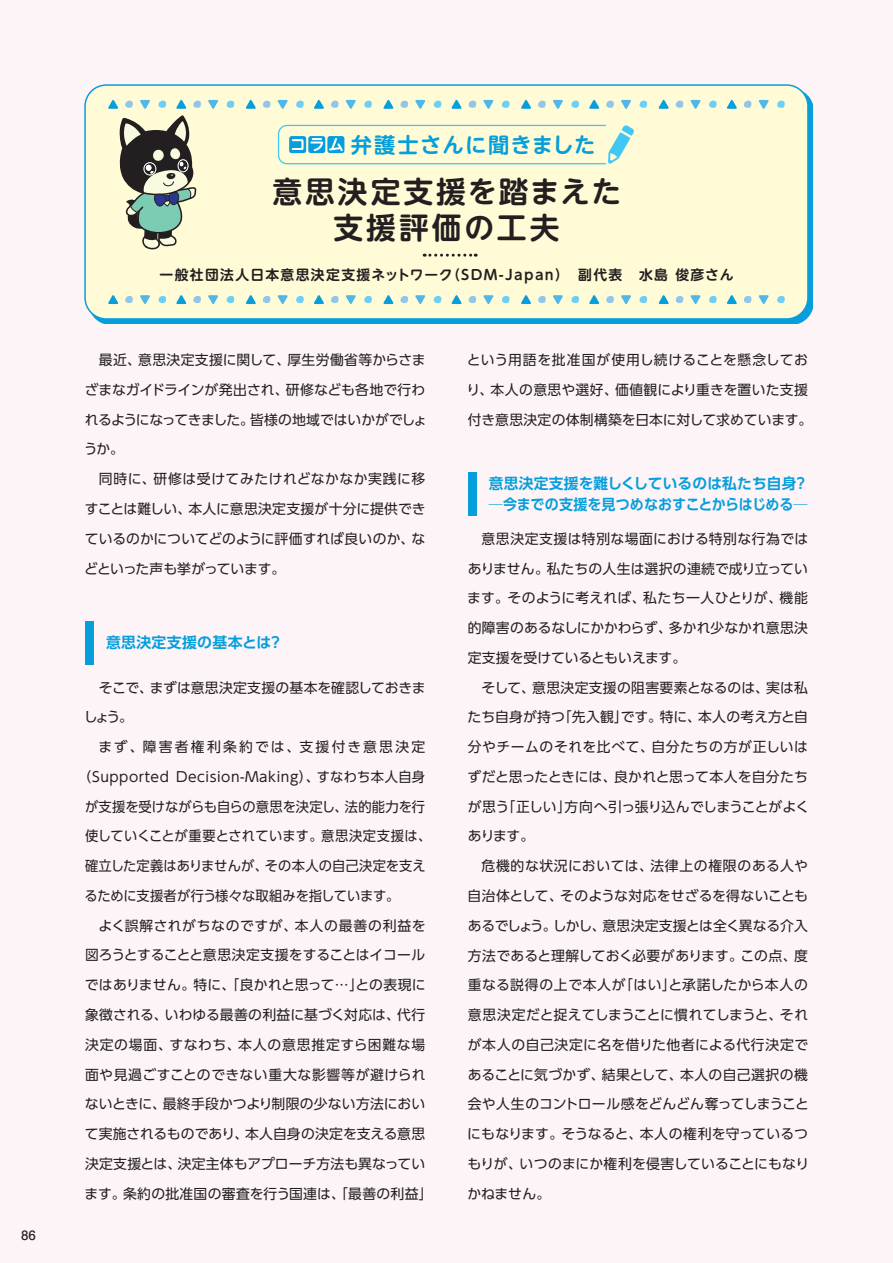
<style>
.page{position:relative;width:893px;height:1263px;background:#fdf4f8}
.page>*{position:absolute;margin:0;border:0;box-sizing:border-box;transform-origin:0 0}
.t1{font:700 29.7px/36.2px "UD Shin M Go Pro De";letter-spacing:.1em;color:#231f20;text-align:center}
.t2{font:700 21.3px "UD Shin M Go Pro De";letter-spacing:.055em;color:#069edb}
.t3{font:700 14.85px/21.3px "UD Shin Go Pro De";letter-spacing:.01em;color:#069edb}
.t4{font:13.8px/29.7px "UD Shin Go Pro";letter-spacing:.01em;color:#231f20;text-align:justify}
.t5{font:13.8px "UD Shin Go Pro";letter-spacing:.01em;color:#231f20;scale:.96 1}
.t6{font:13.8px "UD Shin Go Pro";letter-spacing:.04em;color:#231f20}
.t7{font:700 13.8px "UD Shin M Go Pro De";letter-spacing:.1em;color:#231f20}
.t8{font:13.8px "UD Shin Go Pro";letter-spacing:.06em;color:#231f20}
.t9{font:13.8px "UD Shin Go Pro";letter-spacing:.05em;color:#231f20}
.t10{font:13.8px "UD Shin Go Pro";letter-spacing:.165em;color:#231f20}
.t11{font:500 11.7px "Shin M Go Pro";color:#231f20}
</style>
<div class="page">
<img style="left:88px;top:88px;width:725px;height:236px">
<div style="left:85px;top:85px;width:723px;height:234px;background:#fffbd6;border-radius:21px"></div>
<div style="left:84px;top:84px;width:725px;height:236px;border:1px solid #069edb;border-radius:21px"></div>
<svg style="left:208px;top:100px;width:10px;height:9px"></svg>
<svg style="left:226px;top:101px;width:8px;height:7px"></svg>
<svg style="left:246px;top:100px;width:10px;height:9px"></svg>
<svg style="left:278px;top:100px;width:10px;height:9px"></svg>
<svg style="left:263px;top:101px;width:7px;height:7px"></svg>
<svg style="left:296px;top:101px;width:8px;height:7px"></svg>
<svg style="left:314px;top:100px;width:10px;height:9px"></svg>
<svg style="left:346px;top:100px;width:10px;height:9px"></svg>
<svg style="left:331px;top:101px;width:8px;height:7px"></svg>
<svg style="left:364px;top:101px;width:8px;height:7px"></svg>
<svg style="left:383px;top:100px;width:10px;height:9px"></svg>
<svg style="left:415px;top:100px;width:10px;height:9px"></svg>
<svg style="left:400px;top:101px;width:8px;height:7px"></svg>
<svg style="left:434px;top:101px;width:7px;height:7px"></svg>
<svg style="left:452px;top:100px;width:9px;height:9px"></svg>
<svg style="left:483px;top:100px;width:10px;height:9px"></svg>
<svg style="left:468px;top:101px;width:8px;height:7px"></svg>
<svg style="left:502px;top:101px;width:7px;height:7px"></svg>
<svg style="left:521px;top:100px;width:10px;height:9px"></svg>
<svg style="left:553px;top:100px;width:10px;height:9px"></svg>
<svg style="left:538px;top:101px;width:8px;height:7px"></svg>
<svg style="left:571px;top:101px;width:8px;height:7px"></svg>
<svg style="left:589px;top:100px;width:10px;height:9px"></svg>
<svg style="left:621px;top:100px;width:10px;height:9px"></svg>
<svg style="left:606px;top:101px;width:8px;height:7px"></svg>
<svg style="left:639px;top:101px;width:8px;height:7px"></svg>
<svg style="left:659px;top:100px;width:10px;height:9px"></svg>
<svg style="left:691px;top:100px;width:9px;height:9px"></svg>
<svg style="left:676px;top:101px;width:7px;height:7px"></svg>
<svg style="left:709px;top:101px;width:8px;height:7px"></svg>
<svg style="left:727px;top:100px;width:10px;height:9px"></svg>
<svg style="left:759px;top:100px;width:10px;height:9px"></svg>
<svg style="left:744px;top:101px;width:7px;height:7px"></svg>
<svg style="left:777px;top:101px;width:8px;height:7px"></svg>
<svg style="left:108px;top:295px;width:10px;height:9px"></svg>
<svg style="left:140px;top:295px;width:10px;height:9px"></svg>
<svg style="left:125px;top:296px;width:8px;height:7px"></svg>
<svg style="left:158px;top:296px;width:8px;height:7px"></svg>
<svg style="left:176px;top:295px;width:10px;height:9px"></svg>
<svg style="left:208px;top:295px;width:10px;height:9px"></svg>
<svg style="left:193px;top:296px;width:8px;height:7px"></svg>
<svg style="left:226px;top:296px;width:8px;height:7px"></svg>
<svg style="left:246px;top:295px;width:10px;height:9px"></svg>
<svg style="left:278px;top:295px;width:10px;height:9px"></svg>
<svg style="left:263px;top:296px;width:7px;height:7px"></svg>
<svg style="left:296px;top:296px;width:8px;height:7px"></svg>
<svg style="left:314px;top:295px;width:10px;height:9px"></svg>
<svg style="left:346px;top:295px;width:10px;height:9px"></svg>
<svg style="left:331px;top:296px;width:8px;height:7px"></svg>
<svg style="left:364px;top:296px;width:8px;height:7px"></svg>
<svg style="left:383px;top:295px;width:10px;height:9px"></svg>
<svg style="left:415px;top:295px;width:10px;height:9px"></svg>
<svg style="left:400px;top:296px;width:8px;height:7px"></svg>
<svg style="left:434px;top:296px;width:7px;height:7px"></svg>
<svg style="left:452px;top:295px;width:9px;height:9px"></svg>
<svg style="left:483px;top:295px;width:10px;height:9px"></svg>
<svg style="left:468px;top:296px;width:8px;height:7px"></svg>
<svg style="left:502px;top:296px;width:7px;height:7px"></svg>
<svg style="left:521px;top:295px;width:10px;height:9px"></svg>
<svg style="left:553px;top:295px;width:10px;height:9px"></svg>
<svg style="left:538px;top:296px;width:8px;height:7px"></svg>
<svg style="left:571px;top:296px;width:8px;height:7px"></svg>
<svg style="left:589px;top:295px;width:10px;height:9px"></svg>
<svg style="left:621px;top:295px;width:10px;height:9px"></svg>
<svg style="left:606px;top:296px;width:8px;height:7px"></svg>
<svg style="left:639px;top:296px;width:8px;height:7px"></svg>
<svg style="left:659px;top:295px;width:10px;height:9px"></svg>
<svg style="left:691px;top:295px;width:9px;height:9px"></svg>
<svg style="left:676px;top:296px;width:7px;height:7px"></svg>
<svg style="left:709px;top:296px;width:8px;height:7px"></svg>
<svg style="left:727px;top:295px;width:10px;height:9px"></svg>
<svg style="left:759px;top:295px;width:10px;height:9px"></svg>
<svg style="left:744px;top:296px;width:7px;height:7px"></svg>
<svg style="left:777px;top:296px;width:8px;height:7px"></svg>
<div style="left:278px;top:125px;width:337px;height:39px;border:1px solid #40c7f4;border-radius:9px"></div>
<svg style="left:108px;top:100px;width:93px;height:150px"></svg>
<svg style="left:424px;top:254px;width:52px;height:3px"></svg>
<div style="left:289px;top:136px;width:17px;height:17px;background:#069edb;border-radius:3px"></div>
<div style="left:308px;top:136px;width:17px;height:17px;background:#069edb;border-radius:3px"></div>
<div style="left:327px;top:136px;width:17px;height:17px;background:#069edb;border-radius:3px"></div>
<svg style="left:292px;top:139px;width:12px;height:11px"></svg>
<svg style="left:310px;top:138px;width:13px;height:13px"></svg>
<svg style="left:329px;top:138px;width:14px;height:13px"></svg>
<div style="left:606px;top:123px;width:42px;height:43px;background:#fffbd6"></div>
<svg style="left:608px;top:125px;width:26px;height:39px"></svg>
<div style="left:85px;top:621px;width:9px;height:44px;background:#069edb"></div>
<div style="left:468px;top:472px;width:8px;height:44px;background:#069edb"></div>
<p class="t11" style="left:21px;top:1226px;width:16px">86</p>
<h2 class="t2" style="left:351px;top:127px;width:246px">弁護士さんに聞きました</h2>
<h1 class="t1" style="left:272px;top:172px;width:350px">意思決定支援を踏まえた支援評価の工夫</h1>
<p class="t7" style="left:159px;top:264px;width:576px">一般社団法人日本意思決定支援ネットワーク（SDM-Japan）　副代表　水島 俊彦さん</p>
<p class="t4" style="left:84px;top:345px;width:345px;text-indent:15px">最近、意思決定支援に関して、厚生労働省等からさまざまなガイドラインが発出され、研修なども各地で行われるようになってきました。皆様の地域ではいかがでしょうか。</p>
<p class="t4" style="left:84px;top:464px;width:343px;text-indent:15px">同時に、研修は受けてみたけれどなかなか実践に移すことは難しい、本人に意思決定支援が十分に提供できているのかについてどのように評価すれば良いのか、などといった声も挙がっています。</p>
<p class="t3" style="left:106px;top:632px;width:178px">意思決定支援の基本とは？</p>
<p class="t4" style="left:84px;top:672px;width:343px;text-indent:15px">そこで、まずは意思決定支援の基本を確認しておきましょう。</p>
<p class="t10" style="left:98px;top:736px;width:328px">まず、障害者権利条約では、支援付き意思決定</p>
<p class="t6" style="left:78px;top:765px;width:349px">（Supported Decision-Making）、すなわち本人自身</p>
<p class="t5" style="left:85px;top:795px;width:356px">が支援を受けながらも自らの意思を決定し、法的能力を行</p>
<p class="t5" style="left:85px;top:825px;width:362px">使していくことが重要とされています。意思決定支援は、</p>
<p class="t5" style="left:85px;top:855px;width:356px">確立した定義はありませんが、その本人の自己決定を支え</p>
<p class="t5" style="left:85px;top:884px;width:330px">るために支援者が行う様々な取組みを指しています。</p>
<p class="t9" style="left:98px;top:914px;width:329px">よく誤解されがちなのですが、本人の最善の利益を</p>
<p class="t4" style="left:85px;top:940px;width:342px">図ろうとすることと意思決定支援をすることはイコール</p>
<p class="t4" style="left:85px;top:970px;width:342px">ではありません。特に、「良かれと思って…」との表現に</p>
<p class="t4" style="left:85px;top:999px;width:342px">象徴される、いわゆる最善の利益に基づく対応は、代行</p>
<p class="t8" style="left:85px;top:1033px;width:342px">決定の場面、すなわち、本人の意思推定すら困難な場</p>
<p class="t6" style="left:85px;top:1063px;width:342px">面や見過ごすことのできない重大な影響等が避けられ</p>
<p class="t4" style="left:85px;top:1089px;width:342px">ないときに、最終手段かつより制限の少ない方法におい</p>
<p class="t4" style="left:85px;top:1118px;width:342px">て実施されるものであり、本人自身の決定を支える意思</p>
<p class="t4" style="left:85px;top:1148px;width:342px">決定支援とは、決定主体もアプローチ方法も異なってい</p>
<p class="t4" style="left:85px;top:1178px;width:350px">ます。条約の批准国の審査を行う国連は、「最善の利益」</p>
<p class="t4" style="left:467px;top:345px;width:347px;text-align:left">という用語を批准国が使用し続けることを懸念しており、本人の意思や選好、価値観により重きを置いた支援付き意思決定の体制構築を日本に対して求めています。</p>
<p class="t3" style="left:489px;top:472px;width:321px">意思決定支援を難しくしているのは私たち自身？─今までの支援を見つめなおすことからはじめる─</p>
<p class="t4" style="left:467px;top:523px;width:342px;text-indent:14px">意思決定支援は特別な場面における特別な行為ではありません。私たちの人生は選択の連続で成り立っています。そのように考えれば、私たち一人ひとりが、機能的障害のあるなしにかかわらず、多かれ少なかれ意思決定支援を受けているともいえます。</p>
<p class="t4" style="left:468px;top:672px;width:343px;text-indent:14px">そして、意思決定支援の阻害要素となるのは、実は私たち自身が持つ「先入観」です。特に、本人の考え方と自分やチームのそれを比べて、自分たちの方が正しいはずだと思ったときには、良かれと思って本人を自分たちが思う「正しい」方向へ引っ張り込んでしまうことがよくあります。</p>
<p class="t4" style="left:467px;top:851px;width:343px;text-indent:14px">危機的な状況においては、法律上の権限のある人や自治体として、そのような対応をせざるを得ないこともあるでしょう。しかし、意思決定支援とは全く異なる介入方法であると理解しておく必要があります。この点、度重なる説得の上で本人が「はい」と承諾したから本人の意思決定だと捉えてしまうことに慣れてしまうと、それが本人の自己決定に名を借りた他者による代行決定であることに気づかず、結果として、本人の自己選択の機会や人生のコントロール感をどんどん奪ってしまうことにもなります。そうなると、本人の権利を守っているつもりが、いつのまにか権利を侵害していることにもなりかねません。</p>
</div>
